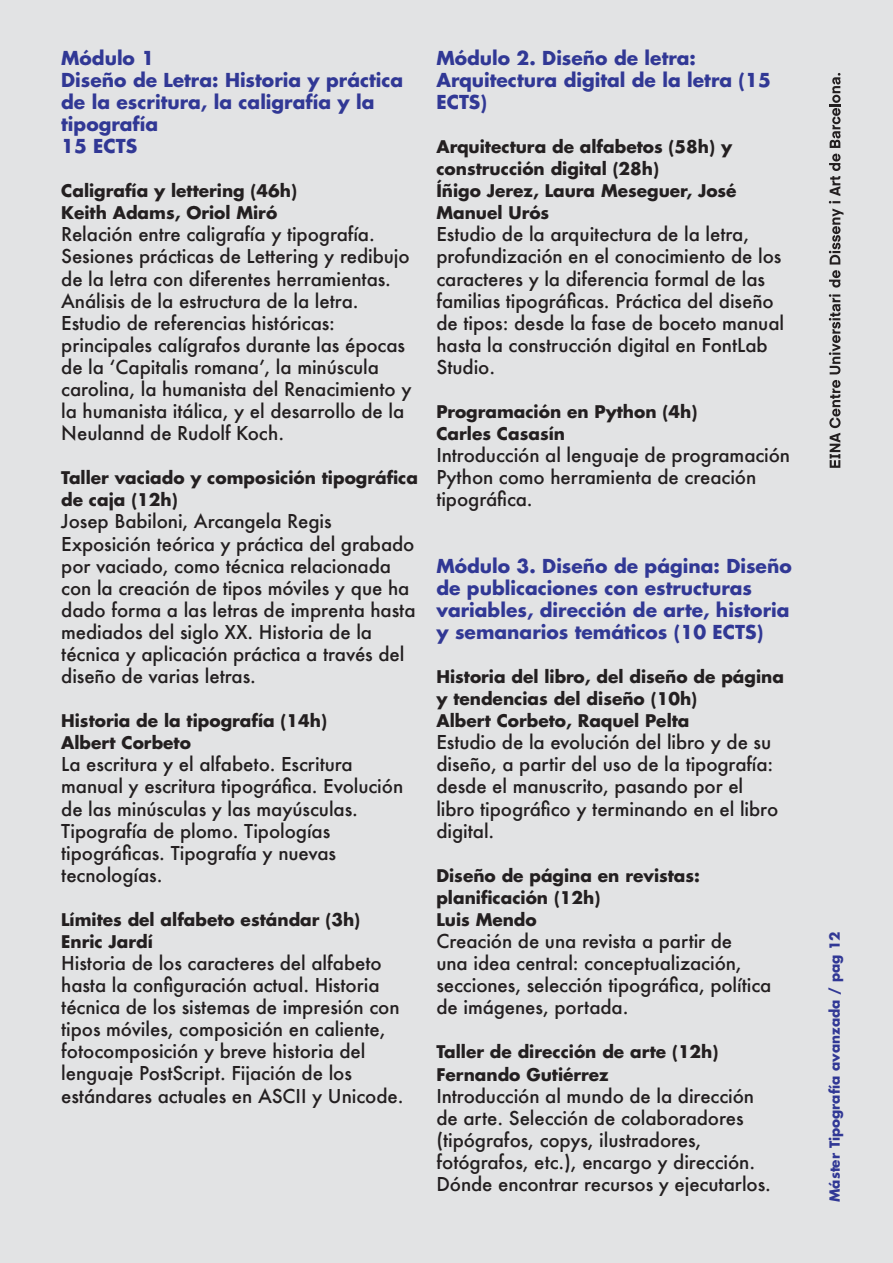
<style>
.page{position:relative;width:893px;height:1263px;background:#e2e3e4}
.page>*{position:absolute;margin:0;border:0;box-sizing:border-box;transform-origin:0 0}
.t1{font:500 18.75px/22px "Futura";letter-spacing:-.005em;color:#231f20}
.t2{font:700 18.75px/22px "Futura LT";color:#313895}
.t3{font:700 16.95px/22px "Futura LT";color:#231f20}
.t4{font:700 13.65px "Futura LT";color:#313895}
</style>
<div class="page">
<svg style="left:829px;top:380px;width:11px;height:88px"></svg>
<svg style="left:829px;top:294px;width:11px;height:80px"></svg>
<svg style="left:829px;top:154px;width:14px;height:134px"></svg>
<svg style="left:829px;top:73px;width:11px;height:75px"></svg>
<p class="t2" style="left:61px;top:48px;width:344px">Módulo 1<br>Diseño de Letra: Historia y práctica de la escritura, la caligrafía y la tipografía<br>15 ECTS</p>
<p class="t3" style="left:61px;top:181px;width:237px">Caligrafía y lettering (46h)<br>Keith Adams, Oriol Miró</p>
<p class="t1" style="left:61px;top:223px;width:352px">Relación entre caligrafía y tipografía.<br>Sesiones prácticas de Lettering y redibujo de la letra con diferentes herramientas.<br>Análisis de la estructura de la letra.<br>Estudio de referencias históricas: principales calígrafos durante las épocas de la ʻCapitalis romanaʼ, la minúscula carolina, la humanista del Renacimiento y la humanista itálica, y el desarrollo de la Neulannd de Rudolf Koch.</p>
<p class="t3" style="left:61px;top:468px;width:358px">Taller vaciado y composición tipográfica de caja (12h)</p>
<p class="t1" style="left:61px;top:510px;width:356px">Josep Babiloni, Arcangela Regis Exposición teórica y práctica del grabado por vaciado, como técnica relacionada con la creación de tipos móviles y que ha dado forma a las letras de imprenta hasta mediados del siglo XX. Historia de la técnica y aplicación práctica a través del diseño de varias letras.</p>
<p class="t3" style="left:61px;top:711px;width:267px">Historia de la tipografía (14h)<br>Albert Corbeto</p>
<p class="t1" style="left:61px;top:753px;width:343px">La escritura y el alfabeto. Escritura manual y escritura tipográfica. Evolución de las minúsculas y las mayúsculas.<br>Tipografía de plomo. Tipologías tipográficas. Tipografía y nuevas tecnologías.</p>
<p class="t3" style="left:61px;top:910px;width:300px">Límites del alfabeto estándar (3h)<br>Enric Jardí</p>
<p class="t1" style="left:61px;top:952px;width:344px">Historia de los caracteres del alfabeto hasta la configuración actual. Historia técnica de los sistemas de impresión con tipos móviles, composición en caliente, fotocomposición y breve historia del lenguaje PostScript. Fijación de los estándares actuales en ASCII y Unicode.</p>
<p class="t2" style="left:436px;top:48px;width:336px">Módulo 2. Diseño de letra:<br>Arquitectura digital de la letra (15<br>ECTS)</p>
<p class="t3" style="left:436px;top:137px;width:302px">Arquitectura de alfabetos (58h) y construcción digital (28h)<br>Íñigo Jerez, Laura Meseguer, José<br>Manuel Urós</p>
<p class="t1" style="left:436px;top:223px;width:349px">Estudio de la arquitectura de la letra, profundización en el conocimiento de los caracteres y la diferencia formal de las familias tipográficas. Práctica del diseño de tipos: desde la fase de boceto manual hasta la construcción digital en FontLab Studio.</p>
<p class="t3" style="left:436px;top:402px;width:262px">Programación en Python (4h)<br>Carles Casasín</p>
<p class="t1" style="left:436px;top:444px;width:355px">Introducción al lenguaje de programación<br>Python como herramienta de creación tipográfica.</p>
<p class="t2" style="left:436px;top:556px;width:357px">Módulo 3. Diseño de página: Diseño de publicaciones con estructuras variables, dirección de arte, historia y semanarios temáticos (10 ECTS)</p>
<p class="t3" style="left:436px;top:667px;width:349px">Historia del libro, del diseño de página y tendencias del diseño (10h)<br>Albert Corbeto, Raquel Pelta</p>
<p class="t1" style="left:436px;top:731px;width:343px">Estudio de la evolución del libro y de su diseño, a partir del uso de la tipografía: desde el manuscrito, pasando por el libro tipográfico y terminando en el libro digital.</p>
<p class="t3" style="left:436px;top:865px;width:265px">Diseño de página en revistas: planificación (12h)<br>Luis Mendo</p>
<p class="t1" style="left:436px;top:930px;width:336px">Creación de una revista a partir de<br>una idea central: conceptualización, secciones, selección tipográfica, política de imágenes, portada.</p>
<p class="t3" style="left:436px;top:1042px;width:284px">Taller de dirección de arte (12h)<br>Fernando Gutiérrez</p>
<p class="t1" style="left:436px;top:1084px;width:336px">Introducción al mundo de la dirección de arte. Selección de colaboradores (tipógrafos, copys, ilustradores, fotógrafos, etc.), encargo y dirección.<br>Dónde encontrar recursos y ejecutarlos.</p>
<p class="t4" style="left:827px;top:1202px;width:272px;rotate:-90deg">Máster Tipografía avanzada / pag 12</p>
</div>
